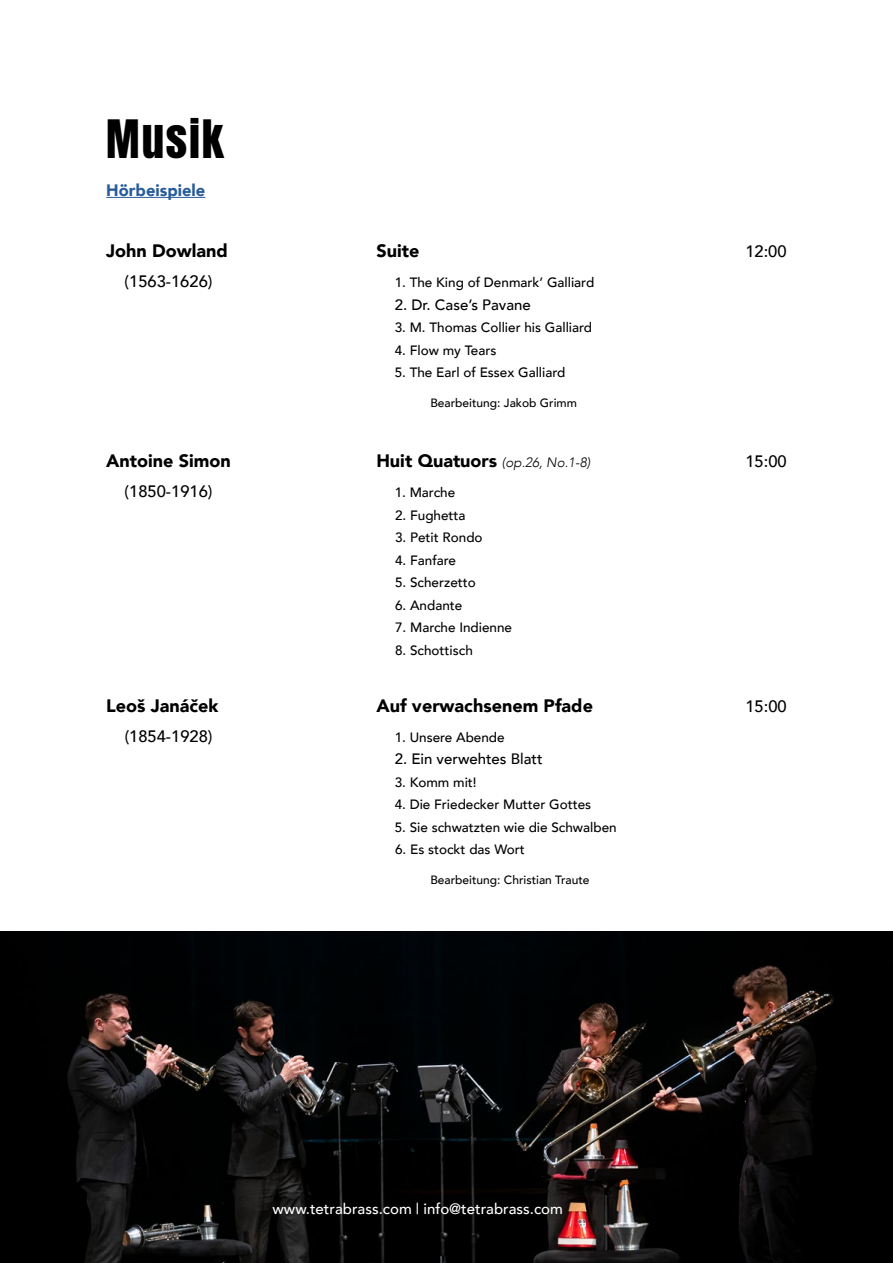
<style>
.page{position:relative;width:893px;height:1263px;background:#fff}
.page>*{position:absolute;margin:0;border:0;box-sizing:border-box;transform-origin:0 0}
.t1{font:45px "Anton";letter-spacing:.04em;color:#000}
.t2{font:900 18px "Avenir";color:#000}
.t3{font:500 16.5px "Avenir";color:#000}
.t4{font:900 16.5px "Avenir";color:#275b9b}
.t5{font:500 15px "Avenir";color:#fff}
.t6{font:500 15px "Avenir";color:#000}
.t7{font:500 13.5px "Avenir";color:#000}
.t8{font:italic 300 13.5px "Avenir";color:#000}
.t9{font:500 12px "Avenir";color:#000}
.s1{font-weight:900;font-style:normal;font-size:18px}
</style>
<div class="page">
<img style="left:0;top:931px;width:893px;height:332px">
<hr style="left:106px;top:197px;width:99px;height:1px;background:#275b9b">
<h1 class="t1" style="left:106px;top:116px;width:119px">Musik</h1>
<p class="t4" style="left:106px;top:176px;width:101px">Hörbeispiele</p>
<h2 class="t2" style="left:106px;top:235px;width:123px">John Dowland</h2>
<h2 class="t2" style="left:376px;top:235px;width:45px">Suite</h2>
<p class="t3" style="left:745px;top:237px;width:43px">12:00</p>
<p class="t3" style="left:125px;top:267px;width:89px">(1563-1626)</p>
<p class="t7" style="left:395px;top:271px;width:201px">1. The King of Denmark’ Galliard</p>
<p class="t6" style="left:395px;top:291px;width:138px">2. Dr. Case’s Pavane</p>
<p class="t7" style="left:395px;top:316px;width:199px">3. M. Thomas Collier his Galliard</p>
<p class="t7" style="left:395px;top:338px;width:103px">4. Flow my Tears</p>
<p class="t7" style="left:395px;top:361px;width:172px">5. The Earl of Essex Galliard</p>
<p class="t9" style="left:430px;top:393px;width:148px">Bearbeitung: Jakob Grimm</p>
<h2 class="t2" style="left:106px;top:445px;width:126px">Antoine Simon</h2>
<p class="t8" style="left:376px;top:455px;width:215px"><span class="s1">Huit Quatuors</span> (op.26, No.1-8)</p>
<p class="t3" style="left:745px;top:447px;width:43px">15:00</p>
<p class="t3" style="left:125px;top:477px;width:89px">(1850-1916)</p>
<p class="t7" style="left:395px;top:481px;width:62px">1. Marche</p>
<p class="t7" style="left:395px;top:503px;width:72px">2. Fughetta</p>
<p class="t7" style="left:395px;top:526px;width:89px">3. Petit Rondo</p>
<p class="t7" style="left:395px;top:548px;width:63px">4. Fanfare</p>
<p class="t7" style="left:395px;top:571px;width:82px">5. Scherzetto</p>
<p class="t7" style="left:395px;top:593px;width:69px">6. Andante</p>
<p class="t7" style="left:395px;top:616px;width:119px">7. Marche Indienne</p>
<p class="t7" style="left:395px;top:638px;width:79px">8. Schottisch</p>
<h2 class="t2" style="left:106px;top:690px;width:114px">Leoš Janáček</h2>
<h2 class="t2" style="left:376px;top:690px;width:218px">Auf verwachsenem Pfade</h2>
<p class="t3" style="left:745px;top:692px;width:43px">15:00</p>
<p class="t3" style="left:125px;top:722px;width:89px">(1854-1928)</p>
<p class="t7" style="left:395px;top:725px;width:112px">1. Unsere Abende</p>
<p class="t6" style="left:395px;top:746px;width:150px">2. Ein verwehtes Blatt</p>
<p class="t7" style="left:395px;top:770px;width:84px">3. Komm mit!</p>
<p class="t7" style="left:395px;top:793px;width:198px">4. Die Friedecker Mutter Gottes</p>
<p class="t7" style="left:395px;top:815px;width:224px">5. Sie schwatzten wie die Schwalben</p>
<p class="t7" style="left:395px;top:838px;width:131px">6. Es stockt das Wort</p>
<p class="t9" style="left:430px;top:870px;width:161px">Bearbeitung: Christian Traute</p>
<p class="t5" style="left:273px;top:1196px;width:292px">www.tetrabrass.com | info@tetrabrass.com</p>
</div>
